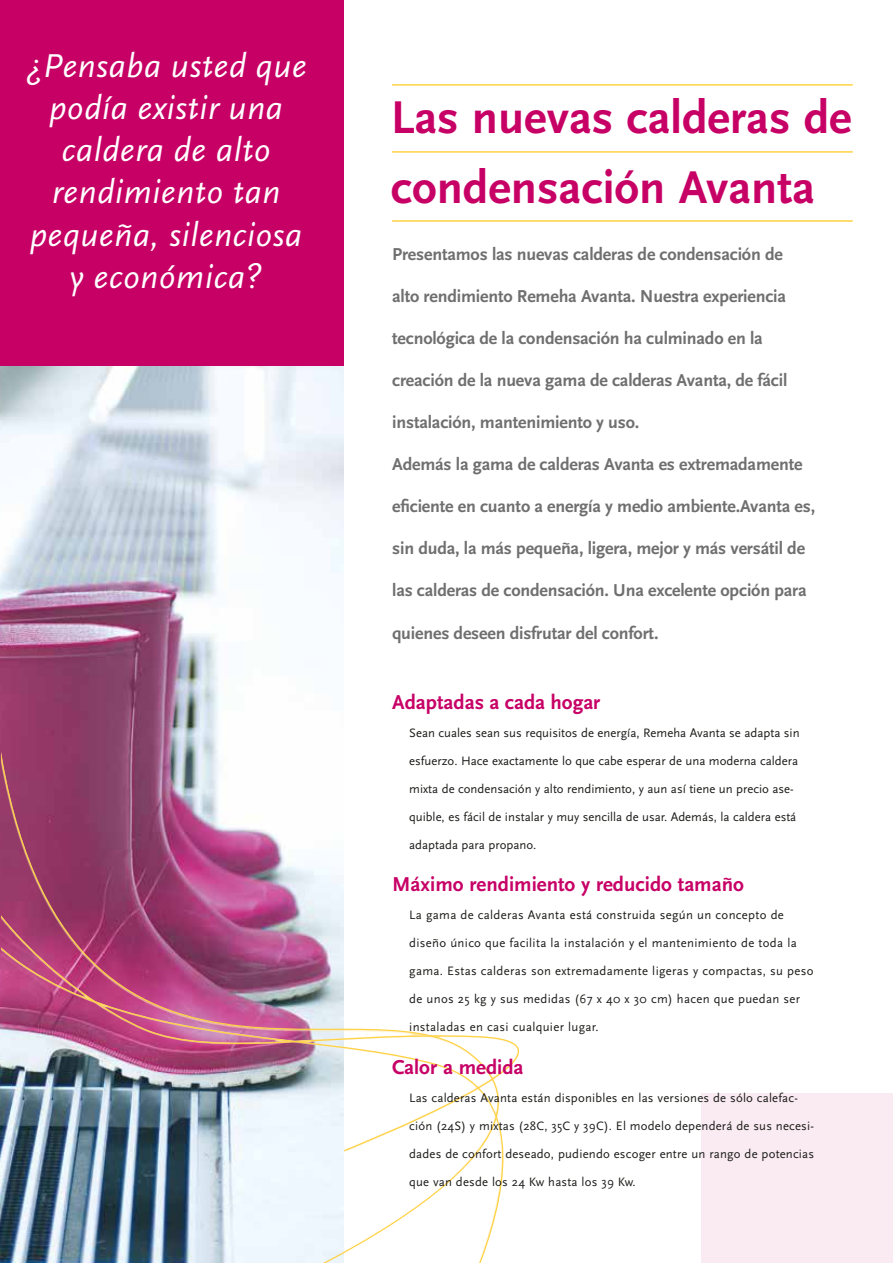
<style>
.page{position:relative;width:893px;height:1263px;background:#fff}
.page>*{position:absolute;margin:0;border:0;box-sizing:border-box;transform-origin:0 0}
.t1{font:700 48px/70.2px "Scala Sans";color:#c70066}
.t2{font:italic 34.5px/42.2px "Scala Sans";letter-spacing:.02em;color:#fff;text-align:center}
.t3{font:700 21px "Scala Sans";color:#c70066}
.t4{font:700 18px "Scala Sans";letter-spacing:-.01em;color:#706f6f}
.t5{font:12.75px "Scala Sans";letter-spacing:.015em;color:#1d1d1b}
</style>
<div class="page">
<div style="left:701px;top:1093px;width:192px;height:170px;background:#f9ebf1"></div>
<div style="left:0;top:0;width:344px;height:366px;background:#c70066"></div>
<img style="left:0;top:366px;width:344px;height:897px">
<svg style="left:2px;top:673px;width:342px;height:56px"></svg>
<svg style="left:2px;top:1152px;width:502px;height:111px"></svg>
<img style="left:2px;top:729px;width:517px;height:423px">
<hr style="left:392px;top:151px;width:461px;height:2px;background:#ffd244">
<hr style="left:392px;top:84px;width:461px;height:2px;background:#ffd244">
<hr style="left:392px;top:220px;width:461px;height:2px;background:#ffd244">
<h2 class="t2" style="left:26px;top:45px;width:283px">¿Pensaba usted que podía existir una caldera de alto rendimiento tan pequeña, silenciosa y económica?</h2>
<h1 class="t1" style="left:391px;top:84px;width:462px">Las nuevas calderas de condensación Avanta</h1>
<h3 class="t4" style="left:392px;top:244px;width:392px">Presentamos las nuevas calderas de condensación de</h3>
<h3 class="t4" style="left:392px;top:286px;width:395px">alto rendimiento Remeha Avanta. Nuestra experiencia</h3>
<h3 class="t4" style="left:392px;top:328px;width:372px">tecnológica de la condensación ha culminado en la</h3>
<h3 class="t4" style="left:392px;top:370px;width:397px">creación de la nueva gama de calderas Avanta, de fácil</h3>
<h3 class="t4" style="left:392px;top:412px;width:249px">instalación, mantenimiento y uso.</h3>
<h3 class="t4" style="left:392px;top:455px;width:412px">Además la gama de calderas Avanta es extremadamente</h3>
<h3 class="t4" style="left:392px;top:497px;width:424px">eficiente en cuanto a energía y medio ambiente.Avanta es,</h3>
<h3 class="t4" style="left:392px;top:539px;width:414px">sin duda, la más pequeña, ligera, mejor y más versátil de</h3>
<h3 class="t4" style="left:392px;top:581px;width:416px">las calderas de condensación. Una excelente opción para</h3>
<h3 class="t4" style="left:392px;top:623px;width:268px">quienes deseen disfrutar del confort.</h3>
<h3 class="t3" style="left:392px;top:690px;width:210px">Adaptadas a cada hogar</h3>
<p class="t5" style="left:409px;top:726px;width:392px">Sean cuales sean sus requisitos de energía, Remeha Avanta se adapta sin</p>
<p class="t5" style="left:409px;top:754px;width:390px">esfuerzo. Hace exactamente lo que cabe esperar de una moderna caldera</p>
<p class="t5" style="left:409px;top:782px;width:386px">mixta de condensación y alto rendimiento, y aun así tiene un precio ase-</p>
<p class="t5" style="left:409px;top:810px;width:389px">quible, es fácil de instalar y muy sencilla de usar. Además, la caldera está</p>
<p class="t5" style="left:409px;top:838px;width:129px">adaptada para propano.</p>
<h3 class="t3" style="left:392px;top:873px;width:353px">Máximo rendimiento y reducido tamaño</h3>
<p class="t5" style="left:409px;top:908px;width:376px">La gama de calderas Avanta está construida según un concepto de</p>
<p class="t5" style="left:409px;top:936px;width:389px">diseño único que facilita la instalación y el mantenimiento de toda la</p>
<p class="t5" style="left:409px;top:964px;width:406px">gama. Estas calderas son extremadamente ligeras y compactas, su peso</p>
<p class="t5" style="left:409px;top:992px;width:392px">de unos 25 kg y sus medidas (67 x 40 x 30 cm) hacen que puedan ser</p>
<p class="t5" style="left:409px;top:1020px;width:191px">instaladas en casi cualquier lugar.</p>
<h3 class="t3" style="left:392px;top:1055px;width:133px">Calor a medida</h3>
<p class="t5" style="left:409px;top:1090px;width:390px">Las calderas Avanta están disponibles en las versiones de sólo calefac-</p>
<p class="t5" style="left:409px;top:1118px;width:406px">ción (24S) y mixtas (28C, 35C y 39C). El modelo dependerá de sus necesi-</p>
<p class="t5" style="left:409px;top:1146px;width:407px">dades de confort deseado, pudiendo escoger entre un rango de potencias</p>
<p class="t5" style="left:409px;top:1175px;width:228px">que van desde los 24 Kw hasta los 39 Kw.</p>
</div>
